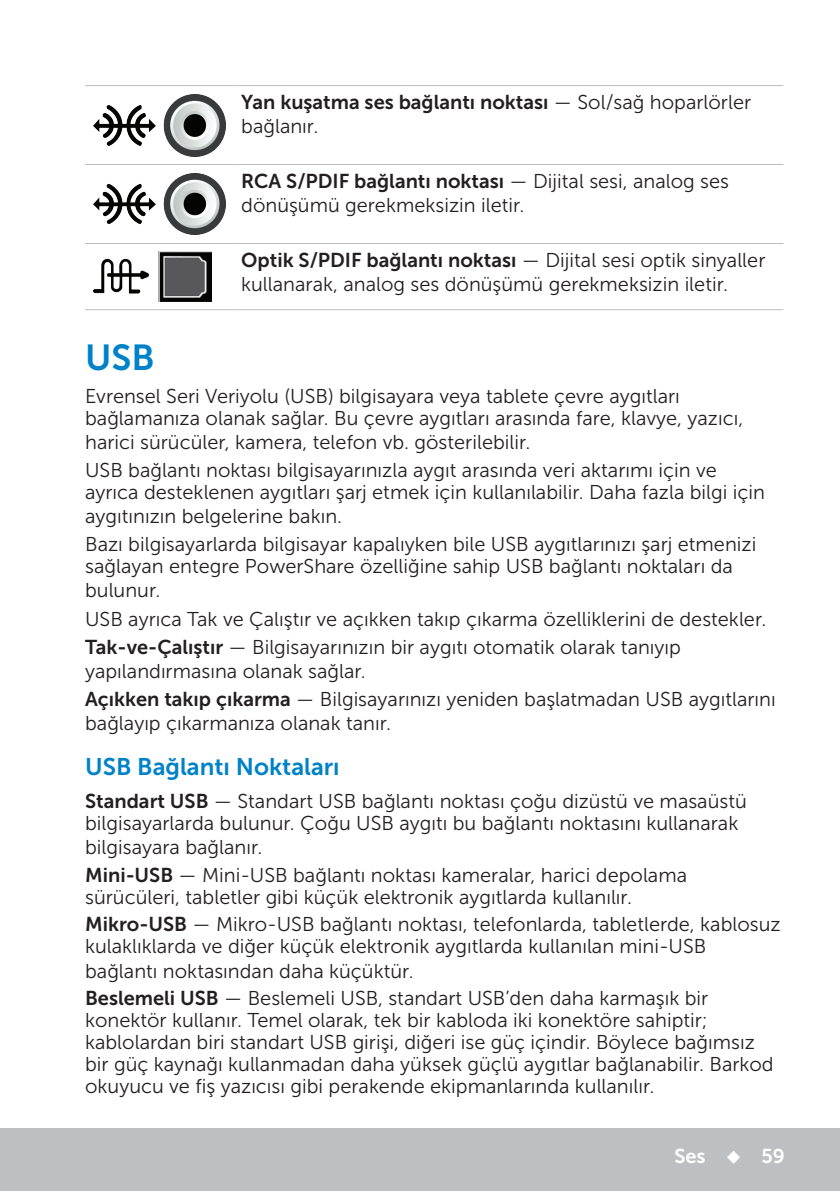
<style>
.page{position:relative;width:840px;height:1191px;background:#fff}
.page>*{position:absolute;margin:0;border:0;box-sizing:border-box;transform-origin:0 0}
.t1{font:36px "Museo Sans For Dell 700";color:#0082c8}
.t2{font:24px "Museo Sans For Dell 700";color:#0082c8}
.t3{font:20px/22px "Museo Sans For Dell 300";color:#231f20}
.t4{font:20px "Museo Sans For Dell 700";color:#231f20}
.t5{font:20px "Museo Sans For Dell 700";color:#fff}
.s1{font-family:"Museo Sans For Dell 300"}
.s2{font-family:"Museo Sans For Dell 700"}
</style>
<div class="page">
<div style="left:0;top:1128px;width:839px;height:63px;background:#bebfc2"></div>
<hr style="left:85px;top:85px;width:147px;height:1px;background:#bcbdc0">
<hr style="left:232px;top:85px;width:550px;height:1px;background:#bcbdc0">
<hr style="left:85px;top:164px;width:147px;height:1px;background:#bcbdc0">
<hr style="left:232px;top:164px;width:550px;height:1px;background:#bcbdc0">
<hr style="left:85px;top:243px;width:147px;height:1px;background:#bcbdc0">
<hr style="left:232px;top:243px;width:550px;height:1px;background:#bcbdc0">
<hr style="left:85px;top:309px;width:147px;height:1px;background:#bcbdc0">
<hr style="left:232px;top:309px;width:550px;height:1px;background:#bcbdc0">
<img style="left:94px;top:94px;width:131px;height:62px">
<img style="left:94px;top:173px;width:131px;height:62px">
<img style="left:94px;top:252px;width:117px;height:49px">
<p class="t4" style="left:241px;top:91px;width:511px">Yan kuşatma ses bağlantı noktası <span class="s1">— Sol/sağ hoparlörler</span></p>
<p class="t3" style="left:241px;top:115px;width:79px">bağlanır.</p>
<p class="t4" style="left:241px;top:170px;width:489px">RCA S/PDIF bağlantı noktası <span class="s1">— Dijital sesi, analog ses</span></p>
<p class="t3" style="left:241px;top:194px;width:284px">dönüşümü gerekmeksizin iletir.</p>
<p class="t4" style="left:241px;top:249px;width:525px">Optik S/PDIF bağlantı noktası <span class="s1">— Dijital sesi optik sinyaller</span></p>
<p class="t3" style="left:241px;top:273px;width:488px">kullanarak, analog ses dönüşümü gerekmeksizin iletir.</p>
<h1 class="t1" style="left:85px;top:337px;width:71px">USB</h1>
<p class="t3" style="left:85px;top:385px;width:659px">Evrensel Seri Veriyolu (USB) bilgisayara veya tablete çevre aygıtları bağlamanıza olanak sağlar. Bu çevre aygıtları arasında fare, klavye, yazıcı,</p>
<p class="t3" style="left:85px;top:429px;width:633px;line-height:27.6px">harici sürücüler, kamera, telefon vb. gösterilebilir.<br>USB bağlantı noktası bilgisayarınızla aygıt arasında veri aktarımı için ve</p>
<p class="t3" style="left:85px;top:480px;width:681px;line-height:24px">ayrıca desteklenen aygıtları şarj etmek için kullanılabilir. Daha fazla bilgi için aygıtınızın belgelerine bakın.</p>
<p class="t3" style="left:85px;top:533px;width:672px">Bazı bilgisayarlarda bilgisayar kapalıyken bile USB aygıtlarınızı şarj etmenizi sağlayan entegre PowerShare özelliğine sahip USB bağlantı noktaları da</p>
<p class="t3" style="left:85px;top:575px;width:682px;line-height:29.6px">bulunur.<br>USB ayrıca Tak ve Çalıştır ve açıkken takıp çıkarma özelliklerini de destekler.</p>
<p class="t3" style="left:85px;top:635px;width:597px;line-height:24px"><span class="s2">Tak‑ve‑Çalıştır</span> — Bilgisayarınızın bir aygıtı otomatik olarak tanıyıp yapılandırmasına olanak sağlar.</p>
<p class="t3" style="left:85px;top:687px;width:691px;line-height:24px"><span class="s2">Açıkken takıp çıkarma</span> — Bilgisayarınızı yeniden başlatmadan USB aygıtlarını bağlayıp çıkarmanıza olanak tanır.</p>
<p class="t2" style="left:85px;top:753px;width:256px">USB Bağlantı Noktaları</p>
<p class="t3" style="left:85px;top:790px;width:662px"><span class="s2">Standart USB</span> — Standart USB bağlantı noktası çoğu dizüstü ve masaüstü bilgisayarlarda bulunur. Çoğu USB aygıtı bu bağlantı noktasını kullanarak</p>
<p class="t3" style="left:85px;top:833px;width:603px;line-height:27.6px">bilgisayara bağlanır.<br><span class="s2">Mini‑USB</span> — Mini‑ USB bağlantı noktası kameralar, harici depolama</p>
<p class="t3" style="left:85px;top:883px;width:696px;line-height:27.6px">sürücüleri, tabletler gibi küçük elektronik aygıtlarda kullanılır.<br><span class="s2">Mikro‑USB</span> — Mikro-USB bağlantı noktası, telefonlarda, tabletlerde, kablosuz</p>
<p class="t3" style="left:85px;top:934px;width:622px;line-height:24px">kulaklıklarda ve diğer küçük elektronik aygıtlarda kullanılan mini-USB bağlantı noktasından daha küçüktür.</p>
<p class="t3" style="left:85px;top:987px;width:689px"><span class="s2">Beslemeli USB</span> — Beslemeli USB, standart USB’den daha karmaşık bir konektör kullanır. Temel olarak, tek bir kabloda iki konektöre sahiptir; kablolardan biri standart USB girişi, diğeri ise güç içindir. Böylece bağımsız bir güç kaynağı kullanmadan daha yüksek güçlü aygıtlar bağlanabilir. Barkod okuyucu ve fiş yazıcısı gibi perakende ekipmanlarında kullanılır.</p>
<p class="t5" style="left:674px;top:1144px;width:112px">Ses ◆ 59</p>
</div>
